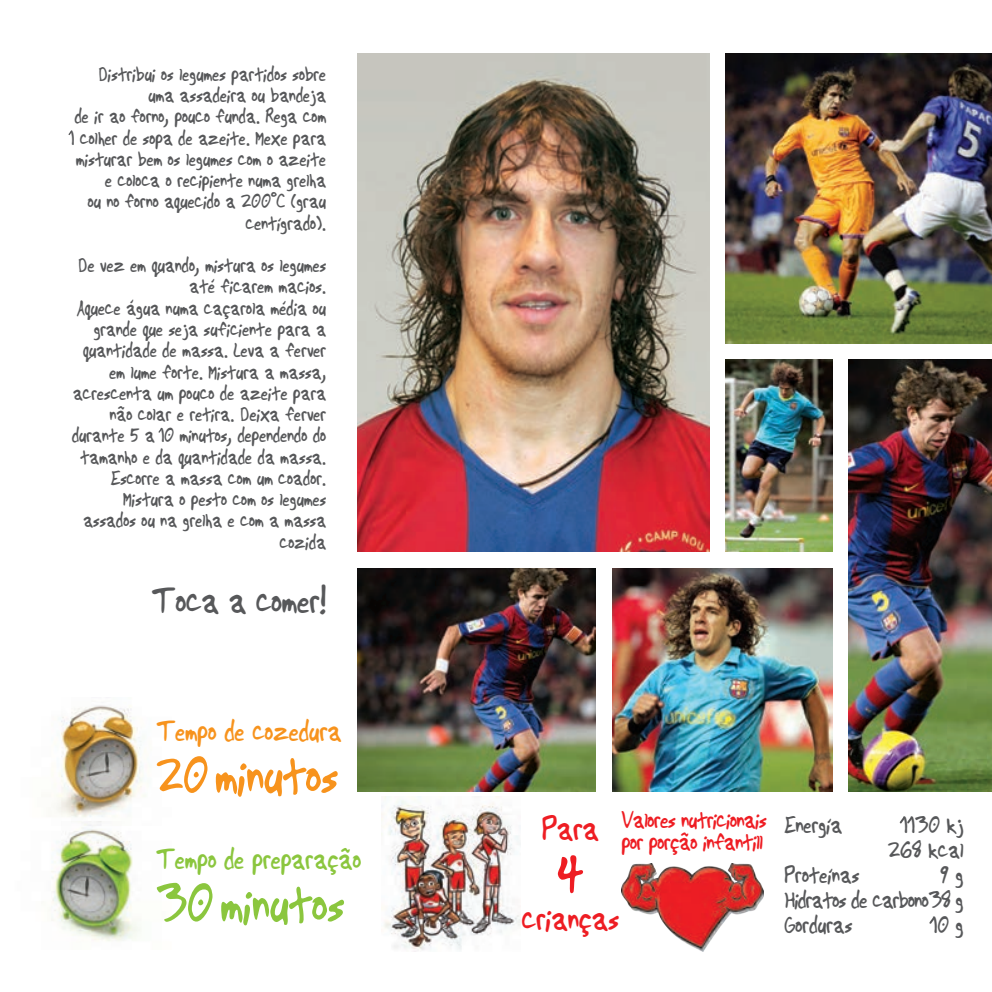
<style>
.page{position:relative;width:992px;height:992px;background:#fff}
.page>*{position:absolute;margin:0;border:0;box-sizing:border-box;transform-origin:0 0}
.t1{font:57.5px "Another";color:#ee1d23}
.t2{font:55px "Another";color:#8bc63e}
.t3{font:55px "Another";letter-spacing:-.005em;color:#f7931d}
.t4{font:37.5px "Another";color:#57585a}
.t5{font:35px "Another";color:#ee1d23}
.t6{font:30px "Another";color:#8bc63e}
.t7{font:30px "Another";color:#f7931d}
.t8{font:25px "Another";color:#57585a}
.t9{font:25px "Another";letter-spacing:-.02em;color:#ee1d23}
.t10{font:25px "Another";letter-spacing:-.03em;color:#57585a}
.texto_ingredientes{font:21.25px/21.2px "Another";color:#57585a;text-align:right}
.s1{font-size:57.5px}
</style>
<div class="page">
<img style="left:357px;top:53px;width:351px;height:498px">
<img style="left:725px;top:53px;width:266px;height:290px">
<img style="left:357px;top:568px;width:238px;height:223px">
<img style="left:612px;top:568px;width:220px;height:223px">
<img style="left:725px;top:359px;width:107px;height:192px">
<img style="left:848px;top:359px;width:143px;height:432px">
<img style="left:381px;top:796px;width:139px;height:154px">
<img style="left:51px;top:825px;width:90px;height:116px">
<img style="left:56px;top:705px;width:90px;height:120px">
<img style="left:621px;top:863px;width:142px;height:88px">
<svg style="left:68px;top:130px;width:5px;height:5px"></svg>
<svg style="left:158px;top:428px;width:5px;height:5px"></svg>
<svg style="left:929px;top:917px;width:6px;height:7px"></svg>
<svg style="left:899px;top:816px;width:14px;height:8px"></svg>
<p class="texto_ingredientes" style="left:98px;top:63px;width:229px">Distribui os legumes partidos sobre uma assadeira ou bandeja</p>
<p class="texto_ingredientes" style="left:71px;top:105px;width:257px">de ir ao forno, pouco funda. Rega com<br>1 colher de sopa de azeite. Mexe para misturar bem os legumes com o azeite e coloca o recipiente numa grelha<br>ou no forno aquecido a 200°C (grau centígrado).</p>
<p class="texto_ingredientes" style="left:78px;top:254px;width:249px">De vez em quando, mistura os legumes até ficarem macios.</p>
<p class="texto_ingredientes" style="left:72px;top:297px;width:256px">Aquece água numa caçarola média ou grande que seja suficiente para a quantidade de massa. Leva a ferver em lume forte. Mistura a massa, acrescenta um pouco de azeite para não colar e retira. Deixa ferver durante 5 a 10 minutos, dependendo do tamanho e da quantidade da massa.</p>
<p class="texto_ingredientes" style="left:83px;top:467px;width:244px">Escorre a massa com um coador.<br>Mistura o pesto com os legumes assados ou na grelha e com a massa cozida</p>
<p class="t4" style="left:152px;top:578px;width:175px">Toca a comer!</p>
<p class="t7" style="left:157px;top:713px;width:186px">Tempo de cozedura</p>
<p class="t3" style="left:157px;top:742px;width:183px">20 minutos</p>
<p class="t6" style="left:156px;top:841px;width:206px">Tempo de preparação</p>
<p class="t2" style="left:156px;top:871px;width:189px"><span class="s1">30</span> minutos</p>
<p class="t9" style="left:621px;top:804px;width:146px">Valores nutricionais</p>
<p class="t9" style="left:621px;top:827px;width:143px">por porção infantill</p>
<p class="t5" style="left:542px;top:807px;width:58px">Para</p>
<p class="t1" style="left:557px;top:839px;width:28px">4</p>
<p class="t5" style="left:522px;top:897px;width:98px">crianças</p>
<p class="t8" style="left:784px;top:810px;width:59px">Energía</p>
<p class="t8" style="left:902px;top:810px;width:62px">1130 kj</p>
<p class="t8" style="left:887px;top:835px;width:77px">268 kcal</p>
<p class="t8" style="left:784px;top:860px;width:76px">Proteínas</p>
<p class="t8" style="left:940px;top:860px;width:25px">9 g</p>
<p class="t10" style="left:784px;top:885px;width:180px">Hidratos de carbono38 g</p>
<p class="t8" style="left:784px;top:910px;width:69px">Gorduras</p>
<p class="t8" style="left:932px;top:910px;width:32px">10 g</p>
</div>
